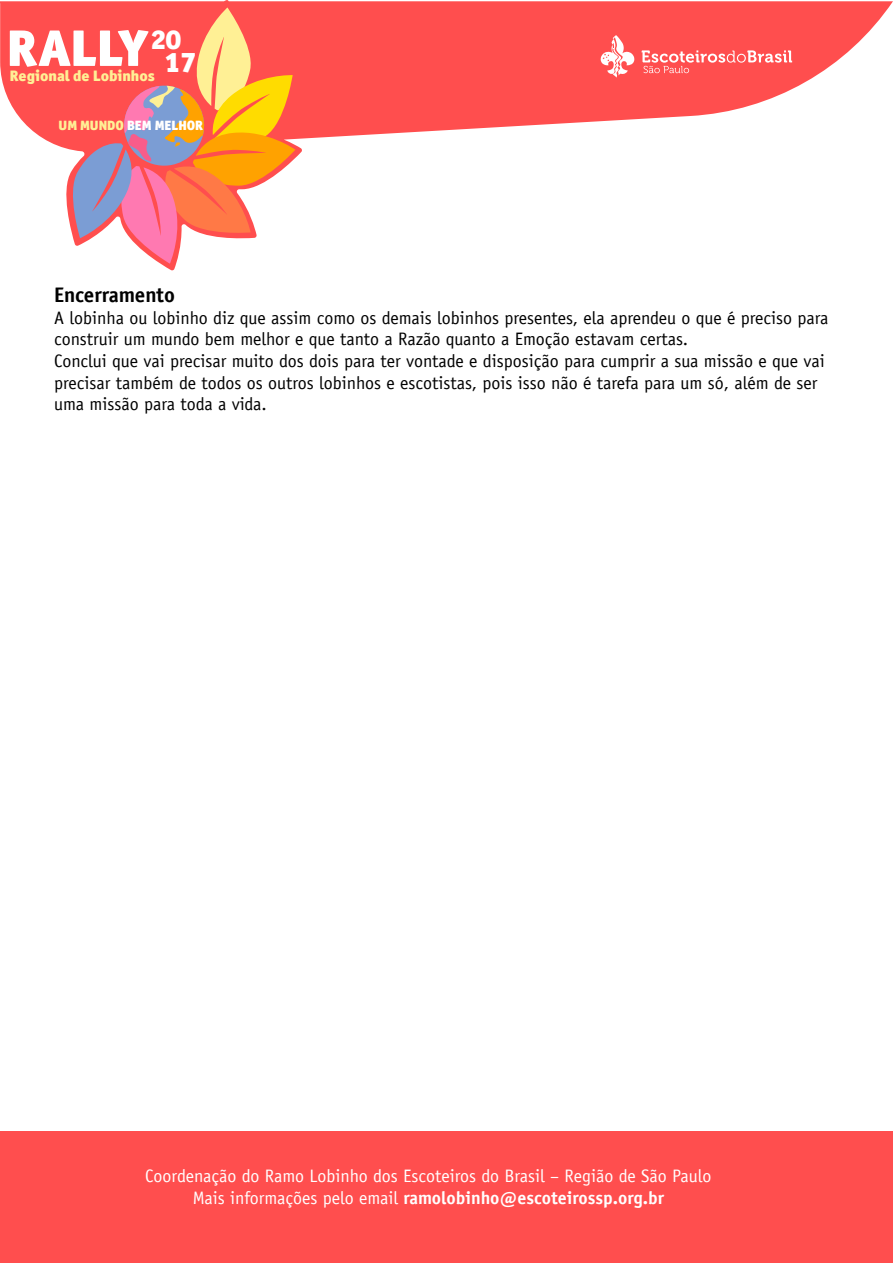
<style>
.page{position:relative;width:893px;height:1263px;background:#fff}
.page>*{position:absolute;margin:0;border:0;box-sizing:border-box;transform-origin:0 0}
.t1{font:900 51.6px "Officina San ITC";color:#fff}
.t2{font:900 27.15px "Officina San ITC";color:#fff}
.t3{font:700 21px "Officina Sans LT";color:#000}
.t4{font:18px/21.6px "Officina Sans LT";color:#000}
.t5{font:18px/21.6px "Officina Sans LT";color:#fff;text-align:center}
.t6{font:900 15.15px "Officina San ITC";color:#fff095}
.t7{font:900 13.5px "Officina San ITC";color:#fff}
.s1{color:#fff095}
.s2{font-weight:700}
</style>
<div class="page">
<svg style="left:0;top:0;width:893px;height:271px"></svg>
<svg style="left:66px;top:7px;width:229px;height:257px;background:#f08e78"></svg>
<svg style="left:601px;top:35px;width:33px;height:43px"></svg>
<svg style="left:641px;top:50px;width:151px;height:23px;background:#ff7474"></svg>
<div style="left:0;top:1131px;width:893px;height:132px;background:#ff4e4e"></div>
<h1 class="t1" style="left:7px;top:14px;width:143px">RALLY</h1>
<h2 class="t2" style="left:151px;top:22px;width:32px">20</h2>
<p class="t6" style="left:10px;top:66px;width:188px">Regional de Lobinhos <sup>17</sup></p>
<p class="t7" style="left:59px;top:117px;width:146px"><span class="s1">UM MUNDO</span> BEM MELHOR</p>
<p class="t3" style="left:54px;top:282px;width:122px">Encerramento</p>
<p class="t4" style="left:54px;top:307px;width:776px">A lobinha ou lobinho diz que assim como os demais lobinhos presentes, ela aprendeu o que é preciso para construir um mundo bem melhor e que tanto a Razão quanto a Emoção estavam certas.<br>Conclui que vai precisar muito dos dois para ter vontade e disposição para cumprir a sua missão e que vai precisar também de todos os outros lobinhos e escotistas, pois isso não é tarefa para um só, além de ser uma missão para toda a vida.</p>
<p class="t5" style="left:145px;top:1165px;width:568px">Coordenação do Ramo Lobinho dos Escoteiros do Brasil – Região de São Paulo<br>Mais informações pelo email <span class="s2">ramolobinho@escoteirossp.org.br</span></p>
</div>
